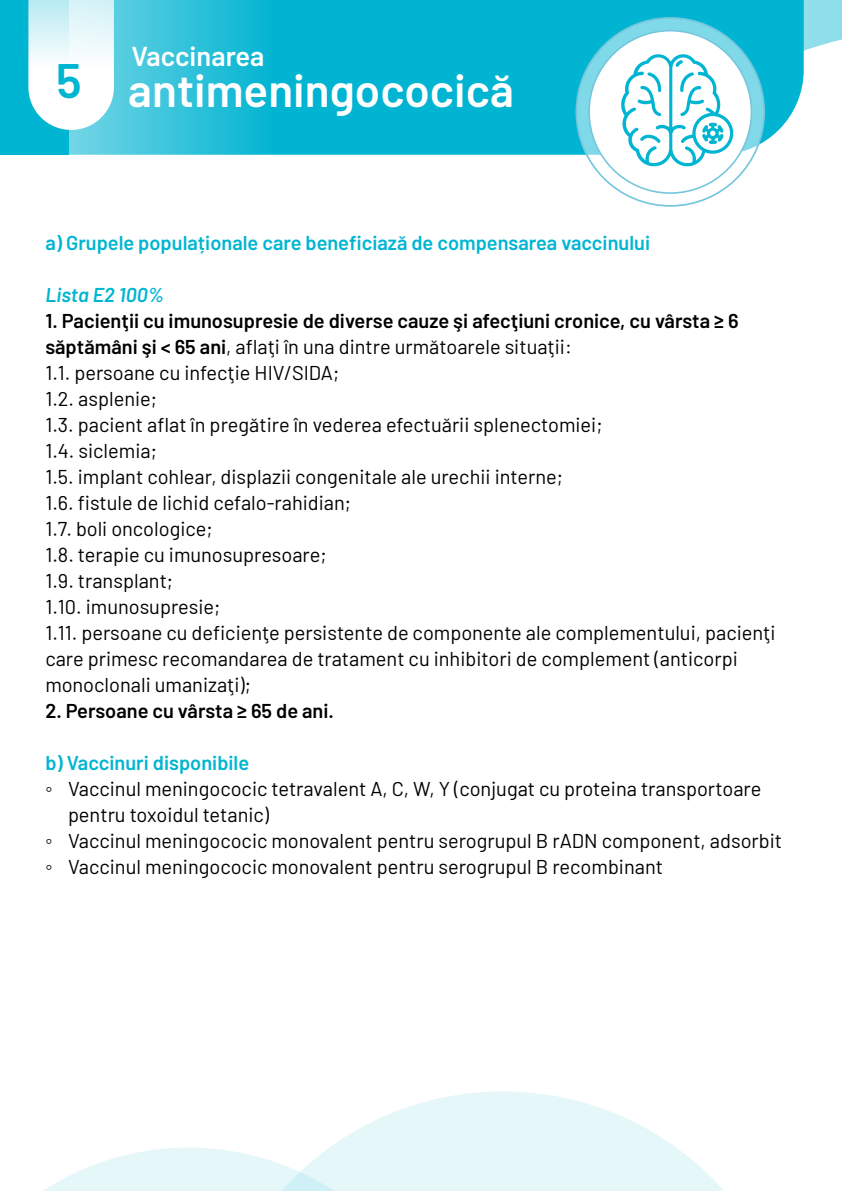
<style>
.page{position:relative;width:842px;height:1191px;background:#fff}
.page>*{position:absolute;margin:0;border:0;box-sizing:border-box;transform-origin:0 0}
.t1{font:600 48.2px "Barlow";color:#00b5d2}
.t2{font:600 45.8px "Barlow";color:#fff}
.t3{font:600 27.2px "Barlow";color:#fff}
.t4{font:20px/26px "Barlow";color:#000}
.t5{font:600 20px "Barlow";color:#00b5d2}
.t6{font:600 20px "Barlow";color:#000}
.t7{font:italic 600 20px "Barlow";color:#00b5d2}
.s1{font-weight:600}
.s2{font-family:"Arial"}
</style>
<div class="page">
<svg style="left:43px;top:1147px;width:164px;height:44px"></svg>
<svg style="left:207px;top:1091px;width:517px;height:100px;fill:#e6f7fa"></svg>
<svg style="left:804px;top:0;width:38px;height:51px;background:#9de1ed"></svg>
<svg style="left:69px;top:0;width:735px;height:155px;background:#13b9d5"></svg>
<svg style="left:576px;top:18px;width:188px;height:188px;fill:#7fd9e8"></svg>
<div style="left:589px;top:31px;width:162px;height:162px;background:#fff;border-radius:50%"></div>
<svg style="left:621px;top:52px;width:115px;height:120px"></svg>
<div style="left:0;top:0;width:69px;height:155px;background:#00b5d2"></div>
<svg style="left:28px;top:0;width:86px;height:130px"></svg>
<h1 class="t1" style="left:56px;top:45px;width:27px">5</h1>
<h3 class="t3" style="left:132px;top:36px;width:134px">Vaccinarea</h3>
<h2 class="t2" style="left:128px;top:57px;width:387px">antimeningococică</h2>
<p class="t5" style="left:45px;top:228px;width:606px">a) Grupele populaționale care beneficiază de compensarea vaccinului</p>
<p class="t7" style="left:45px;top:280px;width:120px">Lista E2 100%</p>
<p class="t4" style="left:45px;top:306px;width:732px"><span class="s1">1. Pacienţii cu imunosupresie de diverse cauze şi afecţiuni cronice, cu vârsta ≥ 6 săptămâni şi &lt; 65 ani</span>, aflaţi în una dintre următoarele situaţii:<br>1.1. persoane cu infecţie HIV/SIDA;<br>1.2. asplenie;<br>1.3. pacient aflat în pregătire în vederea efectuării splenectomiei;<br>1.4. siclemia;<br>1.5. implant cohlear, displazii congenitale ale urechii interne;<br>1.6. fistule de lichid cefalo-rahidian;<br>1.7. boli oncologice;<br>1.8. terapie cu imunosupresoare;<br>1.9. transplant;<br>1.10. imunosupresie;<br>1.11. persoane cu deficienţe persistente de componente ale complementului, pacienţi care primesc recomandarea de tratament cu inhibitori de complement (anticorpi monoclonali umanizaţi);</p>
<p class="t6" style="left:45px;top:696px;width:290px">2. Persoane cu vârsta ≥ 65 de ani.</p>
<p class="t5" style="left:45px;top:748px;width:205px">b) Vaccinuri disponibile</p>
<p class="t4" style="left:45px;top:774px;width:718px"><span class="s2">◦</span> Vaccinul meningococic tetravalent A, C, W, Y (conjugat cu proteina transportoare</p>
<p class="t4" style="left:68px;top:800px;width:203px">pentru toxoidul tetanic)</p>
<p class="t4" style="left:45px;top:826px;width:738px"><span class="s2">◦</span> Vaccinul meningococic monovalent pentru serogrupul B rADN component, adsorbit</p>
<p class="t4" style="left:45px;top:852px;width:619px"><span class="s2">◦</span> Vaccinul meningococic monovalent pentru serogrupul B recombinant</p>
</div>
